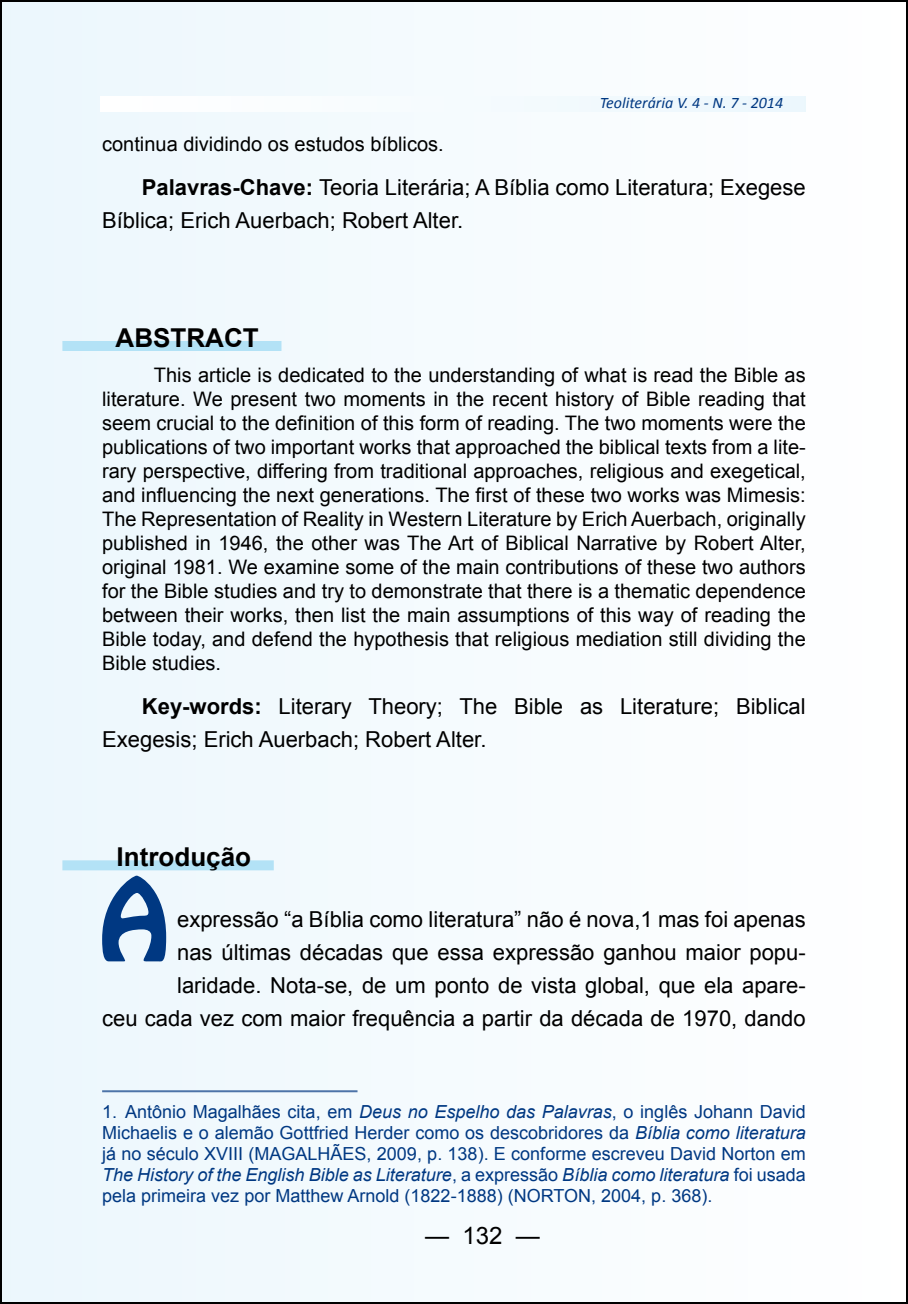
<style>
.page{position:relative;width:908px;height:1304px;background:#fff}
.page>*{position:absolute;margin:0;border:0;box-sizing:border-box;transform-origin:0 0}
.t1{font:101.2px "Hobo Std";color:#003882}
.t2{font:700 26px "Arial";color:#000}
.t3{font:24px "Arial";color:#000}
.t4{font:22px/33px "Arial";color:#000}
.t5{font:20px/24px "Arial";color:#000;text-align:justify}
.t6{font:18px/21px "Arial";color:#003882;text-align:justify}
.t7{font:italic 16px "Calibri";color:#003882}
.s1{font-weight:700}
.s2{font-style:italic}
</style>
<div class="page">
<div style="left:1px;top:1px;width:905px;height:1302px;background:#f5fbfe"></div>
<div style="left:62px;top:341px;width:219px;height:10px;background:#b3e2f6"></div>
<div style="left:62px;top:860px;width:212px;height:10px;background:#b3e2f6"></div>
<hr style="left:102px;top:1090px;width:255px;height:2px;background:#4d74a8">
<p class="t7" style="left:599px;top:93px;width:185px">Teoliterária V. 4 - N. 7 - 2014</p>
<p class="t5" style="left:102px;top:132px;width:343px">continua dividindo os estudos bíblicos.</p>
<p class="t4" style="left:102px;top:171px;width:704px;text-indent:40px"><span class="s1">Palavras-Chave:</span> Teoria Literária; A Bíblia como Literatura; Exegese<br>Bíblica; Erich Auerbach; Robert Alter.</p>
<h2 class="t2" style="left:116px;top:320px;width:144px">ABSTRACT</h2>
<p class="t5" style="left:102px;top:363px;width:705px;text-indent:52px">This article is dedicated to the understanding of what is read the Bible as literature. We present two moments in the recent history of Bible reading that seem crucial to the definition of this form of reading. The two moments were the publications of two important works that approached the biblical texts from a lite&shy;rary perspective, differing from traditional approaches, religious and exegetical, and influencing the next generations. The first of these two works was Mimesis:<br>The Representation of Reality in Western Literature by Erich Auerbach, originally published in 1946, the other was The Art of Biblical Narrative by Robert Alter, original 1981. We examine some of the main contributions of these two authors for the Bible studies and try to demonstrate that there is a thematic dependence between their works, then list the main assumptions of this way of reading the Bible today, and defend the hypothesis that religious mediation still dividing the Bible studies.</p>
<p class="t4" style="left:102px;top:690px;width:704px;text-indent:40px"><span class="s1">Key-words:</span> Literary Theory; The Bible as Literature; Biblical<br>Exegesis; Erich Auerbach; Robert Alter.</p>
<h2 class="t2" style="left:117px;top:840px;width:136px">Introdução</h2>
<h1 class="t1" style="left:99px;top:850px;width:72px">A</h1>
<p class="t4" style="left:102px;top:903px;width:704px;text-align:right">expressão “a Bíblia como literatura” não é nova,1 mas foi apenas<br>nas últimas décadas que essa expressão ganhou maior popu&shy;laridade. Nota-se, de um ponto de vista global, que ela apare-<br>ceu cada vez com maior frequência a partir da década de 1970, dando</p>
<p class="t6" style="left:102px;top:1101px;width:705px">1. Antônio Magalhães cita, em <span class="s2">Deus no Espelho das Palavras</span>, o inglês Johann David Michaelis e o alemão Gottfried Herder como os descobridores da <span class="s2">Bíblia como literatura </span>já no século XVIII (MAGALHÃES, 2009, p. 138). E conforme escreveu David Norton em <span class="s2">The History of the English Bible as Literature</span>, a expressão <span class="s2">Bíblia como literatura</span> foi usada pela primeira vez por Matthew Arnold (1822-1888) (NORTON, 2004, p. 368).</p>
<p class="t3" style="left:425px;top:1219px;width:116px">— 132 —</p>
</div>
